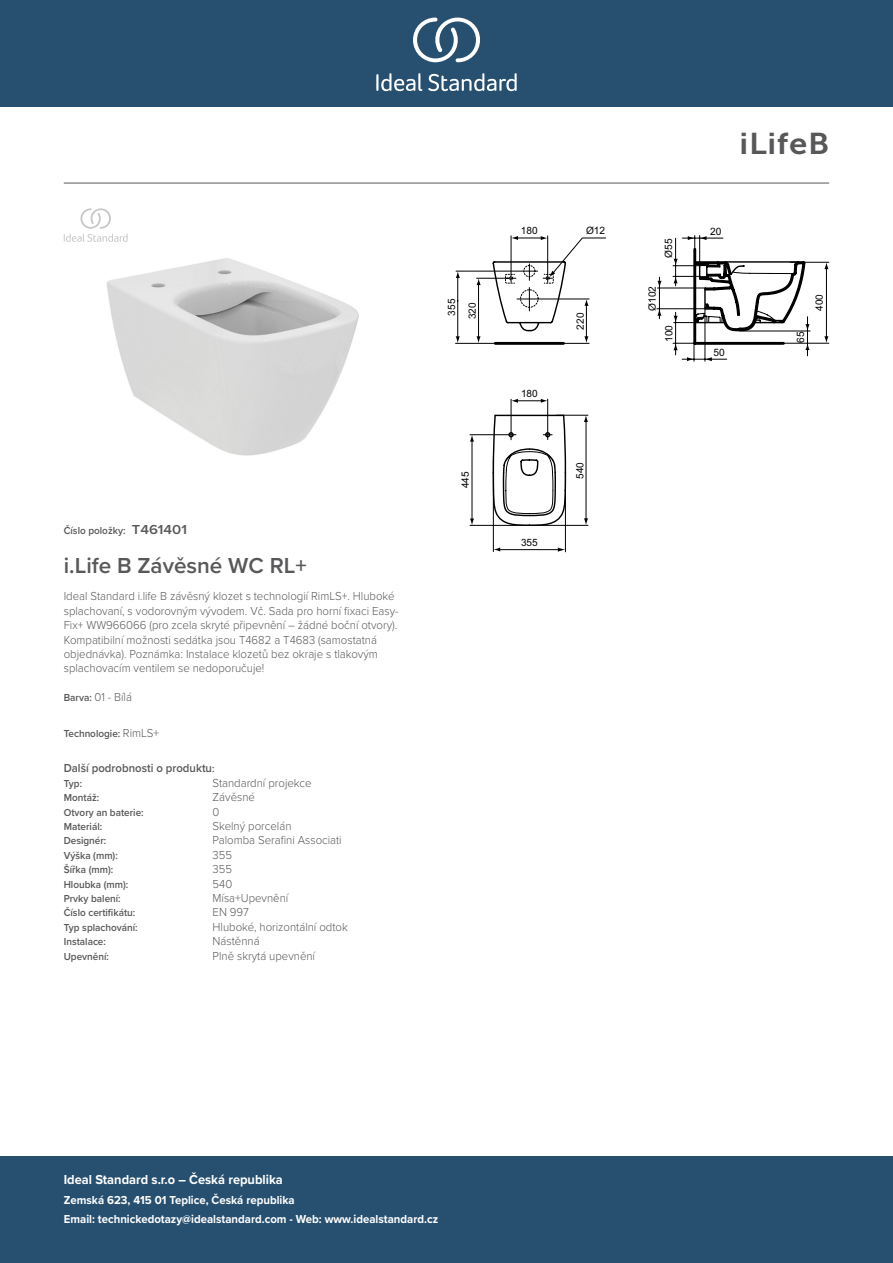
<style>
.page{position:relative;width:893px;height:1263px;background:#fff}
.page>*{position:absolute;margin:0;border:0;box-sizing:border-box;transform-origin:0 0}
._001_Produkttyp{font:30px "Museo Sans 700";letter-spacing:.02em;color:#58585a;scale:1.1 1}
.t1{font:600 22.5px "Proxima Nova";color:#58585a}
.t2{font:700 13.5px "Proxima Nova";color:#fff;scale:.95 1}
.Flush_Type{font:300 12px/14.4px "Proxima Nova";color:#58585a;scale:.95 1}
.t3{font:700 12px/19.5px "Proxima Nova";color:#fff;scale:.95 1}
.t4{font:600 12px "Proxima Nova";color:#58585a;scale:.95 1}
.Designer{font:300 12px "Proxima Nova";color:#58585a;scale:.95 1}
.Type{font:300 12px "Proxima Nova";color:#58585a;scale:.95 1}
.Fixing{font:300 12px "Proxima Nova";color:#58585a;scale:.95 1}
.Material{font:300 12px "Proxima Nova";color:#58585a;scale:.95 1}
.Colour{font:300 12px "Proxima Nova";color:#58585a;scale:.95 1}
.Packaging_Elements{font:300 12px "Proxima Nova";color:#58585a;scale:.95 1}
.Installation{font:300 12px "Proxima Nova";color:#58585a;scale:.95 1}
.Mounting{font:300 12px "Proxima Nova";color:#58585a;scale:.95 1}
.Certificate_Number{font:300 12px "Proxima Nova";color:#58585a;scale:.95 1}
.Height__mm{font:300 12px "Proxima Nova";color:#58585a;scale:.95 1}
.Width__mm{font:300 12px "Proxima Nova";color:#58585a;scale:.95 1}
.Depth__mm{font:300 12px "Proxima Nova";color:#58585a;scale:.95 1}
.Tap_Holes{font:300 12px "Proxima Nova";color:#58585a;scale:.95 1}
.Technology{font:600 10.5px "Proxima Nova";color:#58585a;scale:.95 1}
.Certificate_Number-2{font:600 10.5px "Proxima Nova";color:#58585a;scale:.95 1}
.Tap_Holes-2{font:600 10.5px "Proxima Nova";color:#58585a;scale:.95 1}
.Flush_Type-2{font:600 10.5px "Proxima Nova";color:#58585a;scale:.95 1}
.Depth__mm-2{font:600 10.5px "Proxima Nova";color:#58585a;scale:.95 1}
.Packaging_Elements-2{font:600 10.5px "Proxima Nova";color:#58585a;scale:.95 1}
.Height__mm-2{font:600 10.5px "Proxima Nova";color:#58585a;scale:.95 1}
.Width__mm-2{font:600 10.5px "Proxima Nova";color:#58585a;scale:.95 1}
.Installation-2{font:600 10.5px "Proxima Nova";color:#58585a;scale:.95 1}
.Material-2{font:600 10.5px "Proxima Nova";color:#58585a;scale:.95 1}
.Designer-2{font:600 10.5px "Proxima Nova";color:#58585a;scale:.95 1}
.Fixing-2{font:600 10.5px "Proxima Nova";color:#58585a;scale:.95 1}
.Mounting-2{font:600 10.5px "Proxima Nova";color:#58585a;scale:.95 1}
.Type-2{font:600 10.5px "Proxima Nova";color:#58585a;scale:.95 1}
.t5{font:10.2px "Arial";color:#000}
.t6{font:10.05px/20.9px "Arial";color:#000;text-align:center}
.s1{font-size:13.5px}
.s2{font-weight:600;font-size:10.5px}
.s3{font-weight:300;font-size:12px}
.s4{font-size:10.5px}
</style>
<div class="page">
<div style="left:0;top:1157px;width:893px;height:106px;background:#275070"></div>
<div style="left:0;top:0;width:893px;height:107px;background:#275070"></div>
<svg style="left:428px;top:73px;width:89px;height:18px"></svg>
<svg style="left:376px;top:73px;width:46px;height:18px"></svg>
<svg style="left:413px;top:18px;width:67px;height:44px"></svg>
<hr style="left:64px;top:183px;width:765px;height:1px;background:#58585a">
<img style="left:106px;top:258px;width:253px;height:198px">
<hr style="left:495px;top:342px;width:68px;height:3px;background:#000">
<hr style="left:693px;top:249px;width:3px;height:94px;background:#000">
<hr style="left:695px;top:342px;width:88px;height:3px;background:#000">
<hr style="left:493px;top:460px;width:1px;height:91px;background:#000">
<hr style="left:565px;top:467px;width:1px;height:85px;background:#000">
<hr style="left:556px;top:415px;width:32px;height:1px;background:#000">
<hr style="left:586px;top:420px;width:1px;height:101px;background:#000">
<svg style="left:584px;top:415px;width:4px;height:7px"></svg>
<svg style="left:584px;top:518px;width:4px;height:7px"></svg>
<hr style="left:499px;top:549px;width:61px;height:1px;background:#000">
<svg style="left:558px;top:548px;width:7px;height:4px"></svg>
<svg style="left:493px;top:547px;width:7px;height:4px"></svg>
<hr style="left:470px;top:525px;width:118px;height:1px;background:#000">
<svg style="left:492px;top:414px;width:75px;height:114px"></svg>
<hr style="left:470px;top:434px;width:46px;height:1px;background:#000">
<hr style="left:472px;top:440px;width:1px;height:80px;background:#000">
<svg style="left:470px;top:518px;width:4px;height:7px"></svg>
<svg style="left:470px;top:435px;width:4px;height:7px"></svg>
<hr style="left:547px;top:399px;width:1px;height:41px;background:#000">
<svg style="left:512px;top:399px;width:36px;height:4px"></svg>
<hr style="left:511px;top:399px;width:1px;height:41px;background:#000">
<hr style="left:457px;top:300px;width:1px;height:40px;background:#000">
<svg style="left:456px;top:272px;width:4px;height:29px"></svg>
<svg style="left:456px;top:336px;width:4px;height:7px"></svg>
<hr style="left:456px;top:271px;width:82px;height:1px;background:#000">
<hr style="left:478px;top:304px;width:1px;height:36px;background:#000">
<svg style="left:477px;top:279px;width:4px;height:24px"></svg>
<svg style="left:476px;top:336px;width:5px;height:7px"></svg>
<hr style="left:477px;top:278px;width:31px;height:1px;background:#000">
<hr style="left:455px;top:343px;width:134px;height:1px;background:#000">
<hr style="left:657px;top:308px;width:48px;height:1px;background:#000">
<hr style="left:657px;top:288px;width:49px;height:1px;background:#000">
<svg style="left:657px;top:277px;width:4px;height:42px"></svg>
<hr style="left:675px;top:312px;width:1px;height:43px;background:#000">
<hr style="left:775px;top:343px;width:54px;height:1px;background:#000">
<hr style="left:790px;top:262px;width:39px;height:1px;background:#000">
<hr style="left:739px;top:331px;width:71px;height:1px;background:#000">
<hr style="left:826px;top:266px;width:1px;height:73px;background:#000">
<hr style="left:807px;top:317px;width:1px;height:39px;background:#000">
<svg style="left:824px;top:336px;width:4px;height:7px"></svg>
<svg style="left:805px;top:343px;width:4px;height:7px"></svg>
<svg style="left:824px;top:262px;width:4px;height:7px"></svg>
<hr style="left:705px;top:309px;width:1px;height:52px;background:#000">
<hr style="left:682px;top:359px;width:45px;height:1px;background:#000">
<svg style="left:705px;top:357px;width:7px;height:4px"></svg>
<svg style="left:673px;top:343px;width:22px;height:18px"></svg>
<svg style="left:673px;top:235px;width:136px;height:101px"></svg>
<svg style="left:492px;top:236px;width:114px;height:107px"></svg>
<hr style="left:547px;top:236px;width:1px;height:46px;background:#000">
<hr style="left:511px;top:236px;width:1px;height:46px;background:#000">
<svg style="left:64px;top:208px;width:64px;height:34px"></svg>
<p class="Technology" style="left:64px;top:522px;width:131px">Číslo položky: <span class="s1">T461401</span></p>
<p class="t1" style="left:64px;top:549px;width:244px">i.Life B Závěsné WC RL+</p>
<p class="Flush_Type" style="left:64px;top:588px;width:354px">Ideal Standard i.life B závěsný klozet s technologií RimLS+. Hluboké splachovaní, s vodorovným vývodem. Vč. Sada pro horní fixaci Easy-Fix+ WW966066 (pro zcela skryté připevnění – žádné boční otvory).<br>Kompatibilní možnosti sedátka jsou T4682 a T4683 (samostatná objednávka). Poznámka: Instalace klozetů bez okraje s tlakovým splachovacím ventilem se nedoporučuje!</p>
<p class="Colour" style="left:64px;top:688px;width:73px"><span class="s2">Barva:</span> 01 - Bílá</p>
<p class="Technology" style="left:64px;top:725px;width:102px">Technologie: <span class="s3">RimLS+</span></p>
<p class="t4" style="left:64px;top:759px;width:160px">Další podrobnosti o produktu<span class="s4">:</span></p>
<p class="Type-2" style="left:64px;top:775px;width:21px">Typ:</p>
<p class="Type" style="left:213px;top:774px;width:106px">Standardní projekce</p>
<p class="Mounting-2" style="left:64px;top:790px;width:39px">Montáž:</p>
<p class="Mounting" style="left:213px;top:788px;width:46px">Závěsné</p>
<p class="Tap_Holes-2" style="left:64px;top:804px;width:86px">Otvory an baterie:</p>
<p class="Tap_Holes" style="left:213px;top:803px;width:9px">0</p>
<p class="Material-2" style="left:64px;top:819px;width:42px">Materiál:</p>
<p class="Material" style="left:213px;top:817px;width:85px">Skelný porcelán</p>
<p class="Designer-2" style="left:64px;top:833px;width:46px">Designér:</p>
<p class="Designer" style="left:213px;top:831px;width:137px">Palomba Serafini Associati</p>
<p class="Height__mm-2" style="left:64px;top:847px;width:58px">Výška (mm):</p>
<p class="Height__mm" style="left:213px;top:846px;width:22px">355</p>
<p class="Width__mm-2" style="left:64px;top:862px;width:54px">Šířka (mm):</p>
<p class="Width__mm" style="left:213px;top:860px;width:22px">355</p>
<p class="Depth__mm-2" style="left:64px;top:876px;width:69px">Hloubka (mm):</p>
<p class="Depth__mm" style="left:213px;top:875px;width:22px">540</p>
<p class="Packaging_Elements-2" style="left:64px;top:891px;width:61px">Prvky balení:</p>
<p class="Packaging_Elements" style="left:213px;top:889px;width:81px">Mísa+Upevnění</p>
<p class="Certificate_Number-2" style="left:64px;top:905px;width:77px">Číslo certifikátu:</p>
<p class="Certificate_Number" style="left:213px;top:903px;width:40px">EN 997</p>
<p class="Flush_Type-2" style="left:64px;top:919px;width:79px">Typ splachování:</p>
<p class="Flush_Type" style="left:213px;top:919px;width:144px">Hluboké, horizontální odtok</p>
<p class="Installation-2" style="left:64px;top:934px;width:46px">Instalace:</p>
<p class="Installation" style="left:213px;top:932px;width:51px">Nástěnná</p>
<p class="Fixing-2" style="left:64px;top:948px;width:49px">Upevnění:</p>
<p class="Fixing" style="left:213px;top:947px;width:109px">Plně skrytá upevnění</p>
<p class="t6" style="left:441px;top:319px;width:22px;rotate:-90deg">355<br>320</p>
<p class="t6" style="left:455px;top:488px;width:18px;rotate:-90deg">445</p>
<p class="_001_Produkttyp" style="left:740px;top:127px;width:83px">iLifeB</p>
<p class="t6" style="left:521px;top:220px;width:18px">180</p>
<p class="t5" style="left:586px;top:223px;width:21px">Ø12</p>
<p class="t5" style="left:710px;top:224px;width:13px">20</p>
<p class="t5" style="left:662px;top:258px;width:21px;rotate:-90deg">Ø55</p>
<p class="t5" style="left:645px;top:311px;width:26px;rotate:-90deg">Ø102</p>
<p class="t6" style="left:809px;top:311px;width:18px;rotate:-90deg">400</p>
<p class="t6" style="left:521px;top:383px;width:18px">180</p>
<p class="t6" style="left:521px;top:532px;width:18px">355</p>
<p class="t6" style="left:570px;top:330px;width:18px;rotate:-90deg">220</p>
<p class="t6" style="left:569px;top:479px;width:18px;rotate:-90deg">540</p>
<p class="t5" style="left:662px;top:342px;width:18px;rotate:-90deg">100</p>
<p class="t5" style="left:794px;top:343px;width:13px;rotate:-90deg">65</p>
<p class="t5" style="left:714px;top:345px;width:13px">50</p>
<p class="t2" style="left:64px;top:1170px;width:232px">Ideal Standard s.r.o – Česká republika</p>
<p class="t3" style="left:64px;top:1190px;width:396px">Zemská 623, 415 01 Teplice, Česká republika<br>Email: technickedotazy@idealstandard.com - Web: www.idealstandard.cz</p>
</div>
